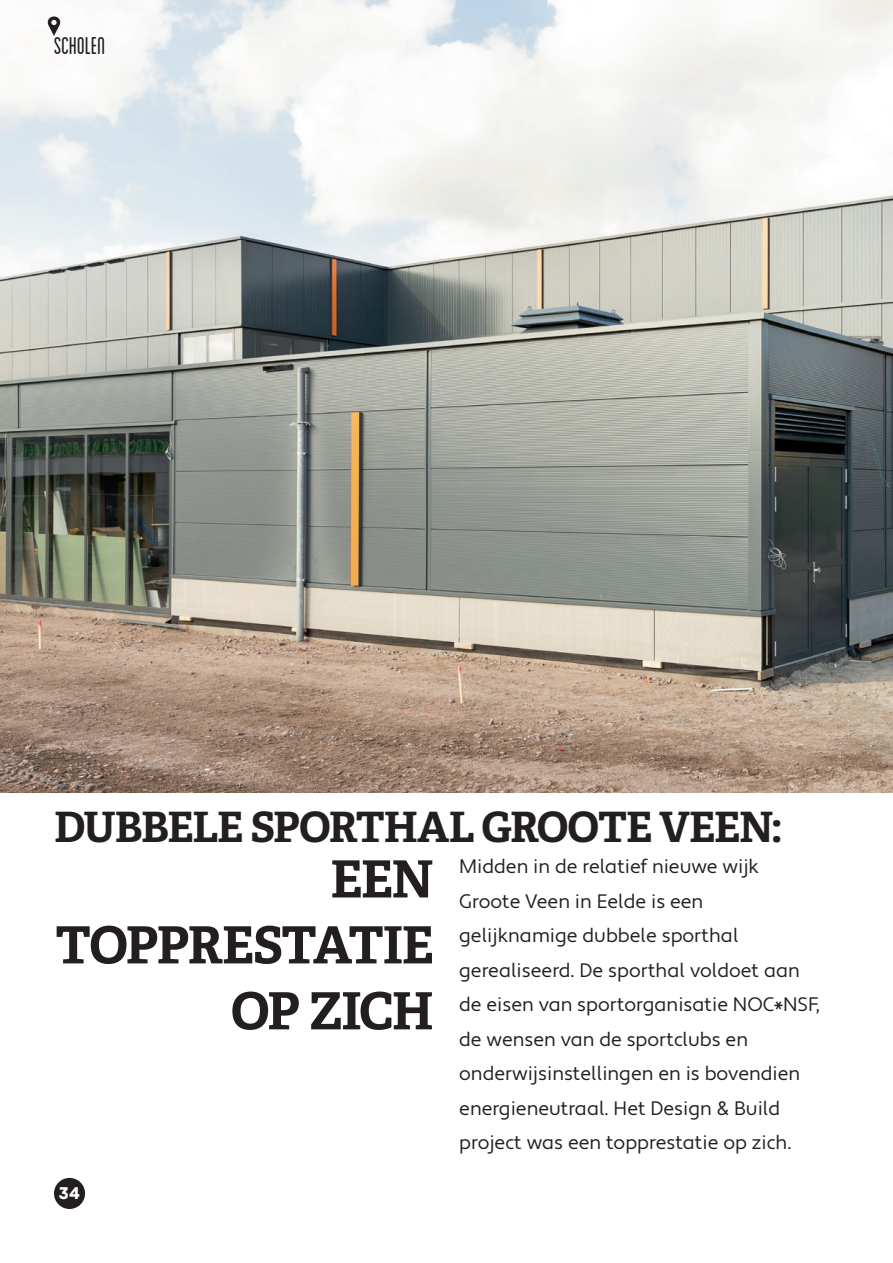
<style>
.page{position:relative;width:893px;height:1263px;background:#fff}
.page>*{position:absolute;margin:0;border:0;box-sizing:border-box;transform-origin:0 0}
.Title_01{font:700 51.3px/65.8px "Adelle Basic";letter-spacing:-.04em;color:#231f20;text-align:right}
.Title_01-2{font:700 41.85px "Adelle Basic";letter-spacing:-.03em;color:#231f20}
.t1{font:condensed 25.5px "Blanch";color:#231f20}
.Intro_Text{font:19.5px/34.5px "Apertura";color:#231f20}
.t2{font:18px "Archive";color:#fff}
</style>
<div class="page">
<img style="left:0;top:0;width:893px;height:792px">
<svg style="left:48px;top:16px;width:12px;height:20px"></svg>
<svg style="left:51px;top:20px;width:6px;height:5px"></svg>
<div style="left:54px;top:1178px;width:31px;height:31px;background:#231f20;border-radius:50%"></div>
<h3 class="t1" style="left:54px;top:32px;width:53px">SCHOLEN</h3>
<p class="Title_01-2" style="left:54px;top:800px;width:730px">DUBBELE SPORTHAL GROOTE VEEN:</p>
<p class="Title_01" style="left:55px;top:846px;width:380px">EEN<br>TOPPRESTATIE<br>OP ZICH</p>
<p class="Intro_Text" style="left:459px;top:850px;width:362px">Midden in de relatief nieuwe wijk Groote Veen in Eelde is een gelijknamige dubbele sporthal gerealiseerd. De sporthal voldoet aan de eisen van sportorganisatie NOC*NSF, de wensen van de sportclubs en onderwijsinstellingen en is bovendien energieneutraal. Het Design &amp; Build project was een topprestatie op zich.</p>
<p class="t2" style="left:59px;top:1182px;width:23px">34</p>
</div>
